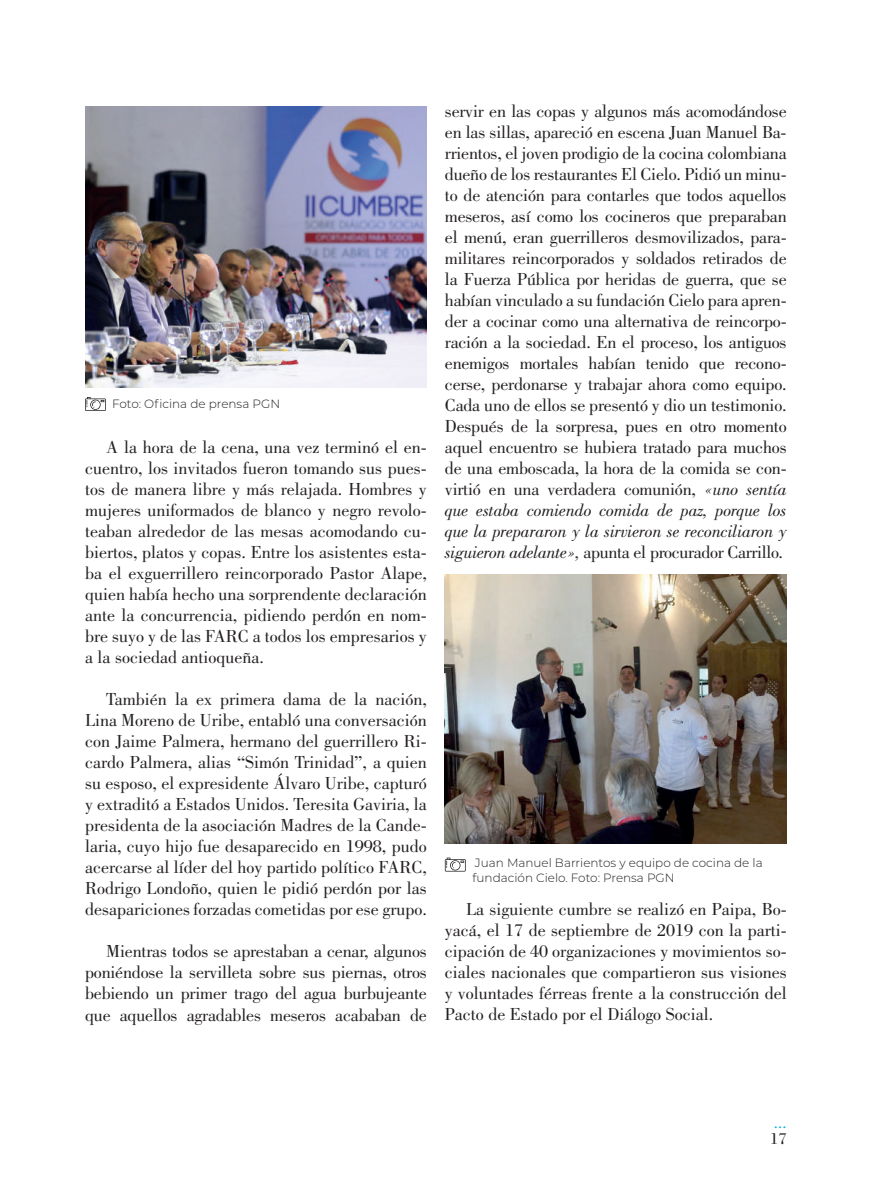
<style>
.page{position:relative;width:893px;height:1191px;background:#fff}
.page>*{position:absolute;margin:0;border:0;box-sizing:border-box;transform-origin:0 0}
.t1{font:18px/21px "Bodoni Std";color:#231f20;text-align:justify}
.t2{font:16.5px "Bodoni Std";color:#00aeef}
.t3{font:16.5px "Bodoni Std";color:#231f20}
.t4{font:300 12px/15px "Montserrat";color:#231f20}
.s1{font-style:italic}
</style>
<div class="page">
<img style="left:85px;top:106px;width:342px;height:281px">
<svg style="left:85px;top:397px;width:21px;height:14px"></svg>
<img style="left:445px;top:574px;width:342px;height:269px">
<svg style="left:445px;top:857px;width:21px;height:14px"></svg>
<p class="t4" style="left:112px;top:395px;width:170px">Foto: Oficina de prensa PGN</p>
<p class="t1" style="left:85px;top:437px;width:343px;text-indent:21px">A la hora de la cena, una vez terminó el en&shy;cuentro, los invitados fueron tomando sus pues&shy;tos de manera libre y más relajada. Hombres y mujeres uniformados de blanco y negro revolo&shy;teaban alrededor de las mesas acomodando cu&shy;biertos, platos y copas. Entre los asistentes esta&shy;ba el exguerrillero reincorporado Pastor Alape, quien había hecho una sorprendente declaración ante la concurrencia, pidiendo perdón en nom&shy;bre suyo y de las FARC a todos los empresarios y a la sociedad antioqueña.</p>
<p class="t1" style="left:85px;top:689px;width:343px;text-indent:21px">También la ex primera dama de la nación, Lina Moreno de Uribe, entabló una conversación con Jaime Palmera, hermano del guerrillero Ri&shy;cardo Palmera, alias “Simón Trinidad”, a quien su esposo, el expresidente Álvaro Uribe, capturó y extraditó a Estados Unidos. Teresita Gaviria, la presidenta de la asociación Madres de la Cande&shy;laria, cuyo hijo fue desaparecido en 1998, pudo acercarse al líder del hoy partido político FARC, Rodrigo Londoño, quien le pidió perdón por las desapariciones forzadas cometidas por ese grupo.</p>
<p class="t1" style="left:85px;top:941px;width:343px;text-indent:21px">Mientras todos se aprestaban a cenar, algunos poniéndose la servilleta sobre sus piernas, otros bebiendo un primer trago del agua burbujeante que aquellos agradables meseros acababan de</p>
<p class="t1" style="left:445px;top:101px;width:343px">servir en las copas y algunos más acomodándose en las sillas, apareció en escena Juan Manuel Ba&shy;rrientos, el joven prodigio de la cocina colombiana dueño de los restaurantes El Cielo. Pidió un minu&shy;to de atención para contarles que todos aquellos meseros, así como los cocineros que preparaban el menú, eran guerrilleros desmovilizados, para&shy;militares reincorporados y soldados retirados de la Fuerza Pública por heridas de guerra, que se habían vinculado a su fundación Cielo para apren&shy;der a cocinar como una alternativa de reincorpo&shy;ración a la sociedad. En el proceso, los antiguos enemigos mortales habían tenido que recono&shy;cerse, perdonarse y trabajar ahora como equipo.<br>Cada uno de ellos se presentó y dio un testimonio.<br>Después de la sorpresa, pues en otro momento aquel encuentro se hubiera tratado para muchos de una emboscada, la hora de la comida se con&shy;virtió en una verdadera comunión, <span class="s1">«uno sentía que estaba comiendo comida de paz, porque los que la prepararon y la sirvieron se reconciliaron y siguieron adelante»,</span> apunta el procurador Carrillo.</p>
<p class="t4" style="left:473px;top:855px;width:292px">Juan Manuel Barrientos y equipo de cocina de la fundación Cielo. Foto: Prensa PGN</p>
<p class="t1" style="left:445px;top:899px;width:343px;text-indent:21px">La siguiente cumbre se realizó en Paipa, Bo&shy;yacá, el 17 de septiembre de 2019 con la parti&shy;cipación de 40 organizaciones y movimientos so&shy;ciales nacionales que compartieron sus visiones y voluntades férreas frente a la construcción del Pacto de Estado por el Diálogo Social.</p>
<p class="t2" style="left:774px;top:1113px;width:14px">...</p>
<p class="t3" style="left:770px;top:1129px;width:18px">17</p>
</div>
